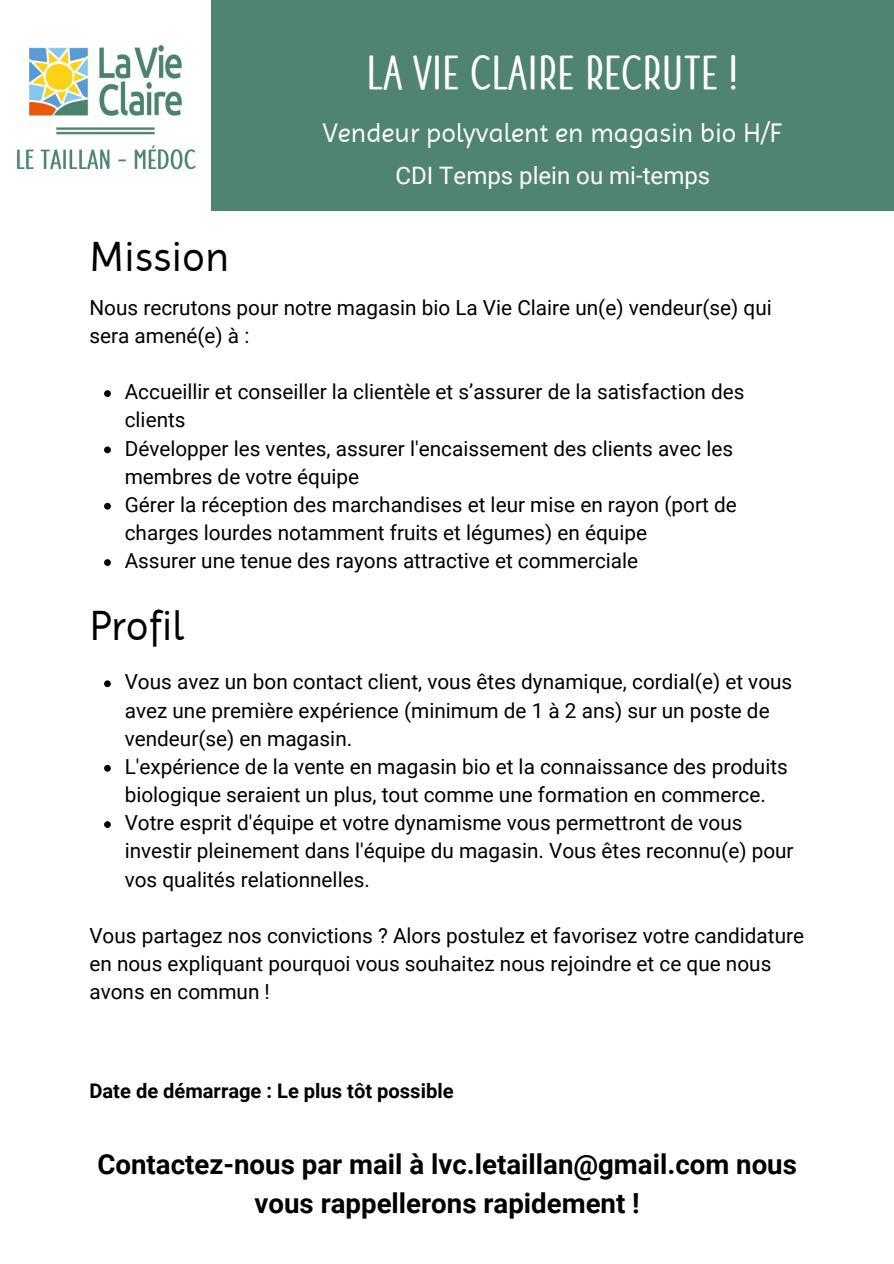
<style>
.page{position:relative;width:894px;height:1264px;background:#fff}
.page>*{position:absolute;margin:0;border:0;box-sizing:border-box;transform-origin:0 0}
.t1{font:600 47.25px "Photo Wall Sans";color:#fff}
.t2{font:42.45px "Imprima";color:#000}
.t3{font:700 27.6px/38.2px "Roboto";color:#000;text-align:center}
.t4{font:27px "Imprima";color:#fff}
.t5{font:24px "Roboto";color:#fff}
.t6{font:20.7px/28.2px "Roboto";color:#000}
.t7{font:700 20.1px "Roboto";color:#000}
</style>
<div class="page">
<div style="left:0;top:0;width:893px;height:211px;background:#4f8473"></div>
<img style="left:0;top:0;width:211px;height:211px">
<svg style="left:104px;top:390px;width:7px;height:7px"></svg>
<svg style="left:104px;top:446px;width:7px;height:7px"></svg>
<svg style="left:104px;top:503px;width:7px;height:6px"></svg>
<svg style="left:104px;top:559px;width:7px;height:7px"></svg>
<svg style="left:104px;top:680px;width:7px;height:7px"></svg>
<svg style="left:104px;top:765px;width:7px;height:6px"></svg>
<svg style="left:104px;top:821px;width:7px;height:7px"></svg>
<p class="t1" style="left:366px;top:47px;width:374px">LA VIE CLAIRE RECRUTE !</p>
<p class="t4" style="left:323px;top:117px;width:460px">Vendeur polyvalent en magasin bio H/F</p>
<p class="t2" style="left:89px;top:232px;width:141px">Mission</p>
<p class="t5" style="left:395px;top:162px;width:316px">CDI Temps plein ou mi-temps</p>
<p class="t6" style="left:89px;top:293px;width:683px">Nous recrutons pour notre magasin bio La Vie Claire un(e) vendeur(se) qui sera amené(e) à :</p>
<p class="t6" style="left:125px;top:378px;width:621px">Accueillir et conseiller la clientèle et s’assurer de la satisfaction des clients</p>
<p class="t6" style="left:125px;top:434px;width:609px">Développer les ventes, assurer l'encaissement des clients avec les membres de votre équipe</p>
<p class="t6" style="left:125px;top:490px;width:613px">Gérer la réception des marchandises et leur mise en rayon (port de charges lourdes notamment fruits et légumes) en équipe</p>
<p class="t6" style="left:125px;top:547px;width:515px">Assurer une tenue des rayons attractive et commerciale</p>
<p class="t2" style="left:89px;top:600px;width:96px">Profil</p>
<p class="t6" style="left:125px;top:668px;width:669px">Vous avez un bon contact client, vous êtes dynamique, cordial(e) et vous avez une première expérience (minimum de 1 à 2 ans) sur un poste de vendeur(se) en magasin.</p>
<p class="t6" style="left:125px;top:752px;width:664px">L'expérience de la vente en magasin bio et la connaissance des produits biologique seraient un plus, tout comme une formation en commerce.</p>
<p class="t6" style="left:125px;top:809px;width:670px">Votre esprit d'équipe et votre dynamisme vous permettront de vous investir pleinement dans l'équipe du magasin. Vous êtes reconnu(e) pour vos qualités relationnelles.</p>
<p class="t6" style="left:89px;top:921px;width:716px">Vous partagez nos convictions ? Alors postulez et favorisez votre candidature en nous expliquant pourquoi vous souhaitez nous rejoindre et ce que nous avons en commun !</p>
<p class="t7" style="left:89px;top:1079px;width:365px">Date de démarrage : Le plus tôt possible</p>
<p class="t3" style="left:97px;top:1145px;width:700px">Contactez-nous par mail à lvc.letaillan@gmail.com nous vous rappellerons rapidement !</p>
</div>
